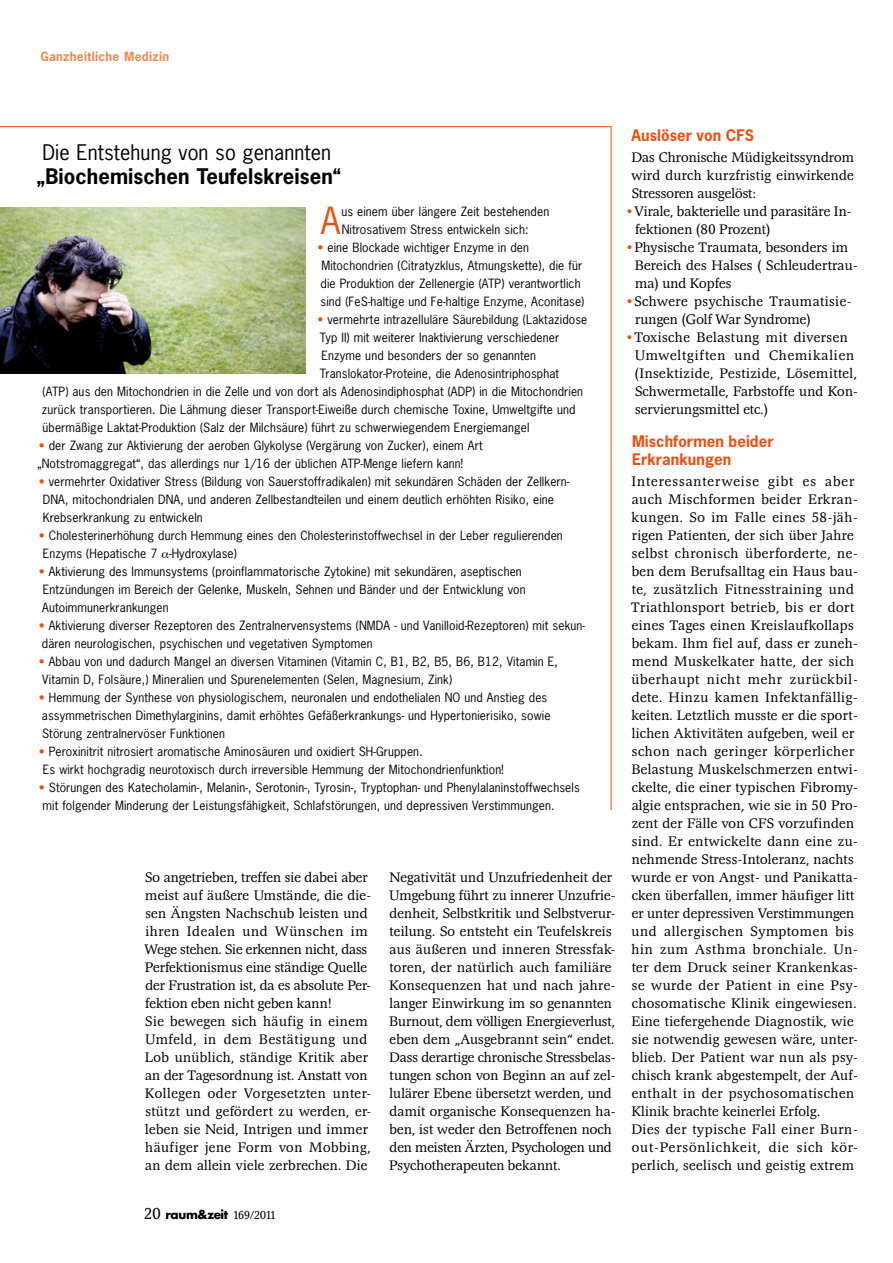
<style>
.page{position:relative;width:893px;height:1263px;background:#fff}
.page>*{position:absolute;margin:0;border:0;box-sizing:border-box;transform-origin:0 0}
.t1{font:35.1px "News Gothic Std";color:#e85113}
.t2{font:700 20.25px "News Gothic Std";letter-spacing:.005em;color:#000}
.t3{font:20.25px "News Gothic Std";letter-spacing:.005em;color:#000}
.t4{font:700 15px/18px "News Gothic Std";letter-spacing:.005em;color:#e85113}
.t5{font:300 14.25px/18px "Magna T";letter-spacing:.02em;color:#000}
.t6{font:12px/18px "News Gothic Std";letter-spacing:.01em;color:#000}
.t7{font:700 12px "News Gothic Std";letter-spacing:.025em;color:#f08a51}
.t8{font:700 12px "Futura";letter-spacing:-.03em;color:#000}
.s1{color:#e85113}
.s2{font-family:"Magna T";font-weight:300;font-size:16.5px}
.s3{font-family:"Magna T";font-weight:300}
</style>
<div class="page">
<svg style="left:0;top:126px;width:612px;height:685px"></svg>
<img style="left:0;top:207px;width:305px;height:166px">
<svg style="left:162px;top:552px;width:7px;height:6px"></svg>
<p class="t7" style="left:40px;top:49px;width:130px">Ganzheitliche Medizin</p>
<h2 class="t3" style="left:42px;top:139px;width:290px">Die Entstehung von so genannten</h2>
<h2 class="t2" style="left:37px;top:163px;width:306px">„Biochemischen Teufelskreisen“</h2>
<h1 class="t1" style="left:321px;top:198px;width:21px">A</h1>
<p class="t6" style="left:341px;top:202px;width:209px">us einem über längere Zeit bestehenden<br>Nitrosativem Stress entwickeln sich:</p>
<p class="t6" style="left:317px;top:238px;width:269px"><span class="s1">•</span> eine Blockade wichtiger Enzyme in den Mitochondrien (Citratyzklus, Atmungskette), die für die Produktion der Zellenergie (ATP) verantwortlich sind (FeS-haltige und Fe-haltige Enzyme, Aconitase)</p>
<p class="t6" style="left:317px;top:310px;width:272px"><span class="s1">•</span> vermehrte intrazelluläre Säurebildung (Laktazidose</p>
<p class="t6" style="left:320px;top:328px;width:241px">Typ II) mit weiterer Inaktivierung verschiedener</p>
<p class="t6" style="left:321px;top:346px;width:216px">Enzyme und besonders der so genannten</p>
<p class="t6" style="left:320px;top:364px;width:241px">Translokator-Proteine, die Adenosintriphosphat</p>
<p class="t6" style="left:43px;top:382px;width:542px">(ATP) aus den Mitochondrien in die Zelle und von dort als Adenosindiphosphat (ADP) in die Mitochondrien</p>
<p class="t6" style="left:42px;top:400px;width:535px">zurück transportieren. Die Lähmung dieser Transport-Eiweiße durch chemische Toxine, Umweltgifte und</p>
<p class="t6" style="left:43px;top:418px;width:488px">übermäßige Laktat-Produktion (Salz der Milchsäure) führt zu schwerwiegendem Energiemangel</p>
<p class="t6" style="left:37px;top:436px;width:447px"><span class="s1">•</span> der Zwang zur Aktivierung der aeroben Glykolyse (Vergärung von Zucker), einem Art „Notstromaggregat“, das allerdings nur 1/16 der üblichen ATP-Menge liefern kann!</p>
<p class="t6" style="left:43px;top:472px;width:528px;text-indent:-4px"><span class="s1">•</span> vermehrter Oxidativer Stress (Bildung von Sauerstoffradikalen) mit sekundären Schäden der Zellkern-<br>DNA, mitochondrialen DNA, und anderen Zellbestandteilen und einem deutlich erhöhten Risiko, eine<br>Krebserkrankung zu entwickeln</p>
<p class="t6" style="left:43px;top:526px;width:522px;text-indent:-4px"><span class="s1">•</span> Cholesterinerhöhung durch Hemmung eines den Cholesterinstoffwechsel in der Leber regulierenden<br>Enzyms (Hepatische 7 -Hydroxylase)</p>
<p class="t6" style="left:39px;top:562px;width:488px"><span class="s1">•</span> Aktivierung des Immunsystems (proinflammatorische Zytokine) mit sekundären, aseptischen<br>Entzündungen im Bereich der Gelenke, Muskeln, Sehnen und Bänder und der Entwicklung von<br>Autoimmunerkrankungen</p>
<p class="t6" style="left:39px;top:616px;width:548px"><span class="s1">•</span> Aktivierung diverser Rezeptoren des Zentralnervensystems (NMDA - und Vanilloid-Rezeptoren) mit sekun&shy;dären neurologischen, psychischen und vegetativen Symptomen</p>
<p class="t6" style="left:39px;top:652px;width:521px"><span class="s1">•</span> Abbau von und dadurch Mangel an diversen Vitaminen (Vitamin C, B1, B2, B5, B6, B12, Vitamin E,<br>Vitamin D, Folsäure,) Mineralien und Spurenelementen (Selen, Magnesium, Zink)</p>
<p class="t6" style="left:39px;top:688px;width:513px"><span class="s1">•</span> Hemmung der Synthese von physiologischem, neuronalen und endothelialen NO und Anstieg des assymmetrischen Dimethylarginins, damit erhöhtes Gefäßerkrankungs- und Hypertonierisiko, sowie<br>Störung zentralnervöser Funktionen</p>
<p class="t6" style="left:43px;top:742px;width:462px;text-indent:-4px"><span class="s1">•</span> Peroxinitrit nitrosiert aromatische Aminosäuren und oxidiert SH-Gruppen.<br>Es wirkt hochgradig neurotoxisch durch irreversible Hemmung der Mitochondrienfunktion!</p>
<p class="t6" style="left:43px;top:778px;width:539px;text-indent:-4px"><span class="s1">•</span> Störungen des Katecholamin-, Melanin-, Serotonin-, Tyrosin-, Tryptophan- und Phenylalaninstoffwechsels mit folgender Minderung der Leistungsfähigkeit, Schlafstörungen, und depressiven Verstimmungen.</p>
<p class="t5" style="left:145px;top:869px;width:228px">So angetrieben, treffen sie dabei aber meist auf äußere Umstände, die die&shy;sen Ängsten Nachschub leisten und ihren Idealen und Wünschen im Wege stehen. Sie erkennen nicht, dass Perfektionismus eine ständige Quelle der Frustration ist, da es absolute Per&shy;fektion eben nicht geben kann!<br>Sie bewegen sich häufig in einem Umfeld, in dem Bestätigung und Lob unüblich, ständige Kritik aber an der Tagesordnung ist. Anstatt von Kollegen oder Vorgesetzten unter&shy;stützt und gefördert zu werden, er&shy;leben sie Neid, Intrigen und immer häufiger jene Form von Mobbing, an dem allein viele zerbrechen. Die</p>
<p class="t5" style="left:389px;top:869px;width:228px">Negativität und Unzufriedenheit der Umgebung führt zu innerer Unzufrie&shy;denheit, Selbstkritik und Selbstverur&shy;teilung. So entsteht ein Teufelskreis aus äußeren und inneren Stressfak&shy;toren, der natürlich auch familiäre Konsequenzen hat und nach jahre&shy;langer Einwirkung im so genannten Burnout, dem völligen Energieverlust, eben dem „Ausgebrannt sein“ endet.<br>Dass derartige chronische Stressbelas&shy;tungen schon von Beginn an auf zel&shy;lulärer Ebene übersetzt werden, und damit organische Konsequenzen ha&shy;ben, ist weder den Betroffenen noch den meisten Ärzten, Psychologen und Psychotherapeuten bekannt.</p>
<p class="t4" style="left:631px;top:126px;width:124px">Auslöser von CFS</p>
<p class="t5" style="left:631px;top:149px;width:224px;text-align:justify">Das Chronische Müdigkeitssyndrom wird durch kurzfristig einwirkende Stressoren ausgelöst:</p>
<p class="t5" style="left:635px;top:203px;width:218px;text-indent:-10px"><span class="s1">•</span>Virale, bakterielle und parasitäre In&shy;fektionen (80 Prozent)</p>
<p class="t5" style="left:635px;top:239px;width:225px;text-indent:-10px"><span class="s1">•</span>Physische Traumata, besonders im<br>Bereich des Halses ( Schleudertrau&shy;ma) und Kopfes</p>
<p class="t5" style="left:635px;top:293px;width:218px;text-indent:-10px"><span class="s1">•</span>Schwere psychische Traumatisie&shy;rungen (Golf War Syndrome)</p>
<p class="t5" style="left:634px;top:329px;width:225px;text-indent:-10px"><span class="s1">•</span>Toxische Belastung mit diversen Umweltgiften und Chemikalien (Insektizide, Pestizide, Lösemittel, Schwermetalle, Farbstoffe und Kon&shy;servierungsmittel etc.)</p>
<p class="t4" style="left:632px;top:432px;width:143px">Mischformen beider<br>Erkrankungen</p>
<p class="t5" style="left:631px;top:473px;width:228px">Interessanterweise gibt es aber auch Mischformen beider Erkran&shy;kungen. So im Falle eines 58-jäh&shy;rigen Patienten, der sich über Jahre selbst chronisch überforderte, ne&shy;ben dem Berufsalltag ein Haus bau&shy;te, zusätzlich Fitnesstraining und Triathlonsport betrieb, bis er dort eines Tages einen Kreislaufkollaps bekam. Ihm fiel auf, dass er zuneh&shy;mend Muskelkater hatte, der sich überhaupt nicht mehr zurückbil&shy;dete. Hinzu kamen Infektanfällig&shy;keiten. Letztlich musste er die sport&shy;lichen Aktivitäten aufgeben, weil er schon nach geringer körperlicher Belastung Muskelschmerzen entwi&shy;ckelte, die einer typischen Fibromy&shy;algie entsprachen, wie sie in 50 Pro&shy;zent der Fälle von CFS vorzufinden sind. Er entwickelte dann eine zu&shy;nehmende Stress-Intoleranz, nachts wurde er von Angst- und Panikatta&shy;cken überfallen, immer häufiger litt er unter depressiven Verstimmungen und allergischen Symptomen bis hin zum Asthma bronchiale. Un&shy;ter dem Druck seiner Krankenkas&shy;se wurde der Patient in eine Psy&shy;chosomatische Klinik eingewiesen.<br>Eine tiefergehende Diagnostik, wie sie notwendig gewesen wäre, unter&shy;blieb. Der Patient war nun als psy&shy;chisch krank abgestempelt, der Auf&shy;enthalt in der psychosomatischen Klinik brachte keinerlei Erfolg.<br>Dies der typische Fall einer Burn&shy;out-Persönlichkeit, die sich kör&shy;perlich, seelisch und geistig extrem</p>
<p class="t8" style="left:145px;top:1206px;width:132px"><span class="s2">20</span> raum&amp;zeit <span class="s3">169/2011</span></p>
</div>
